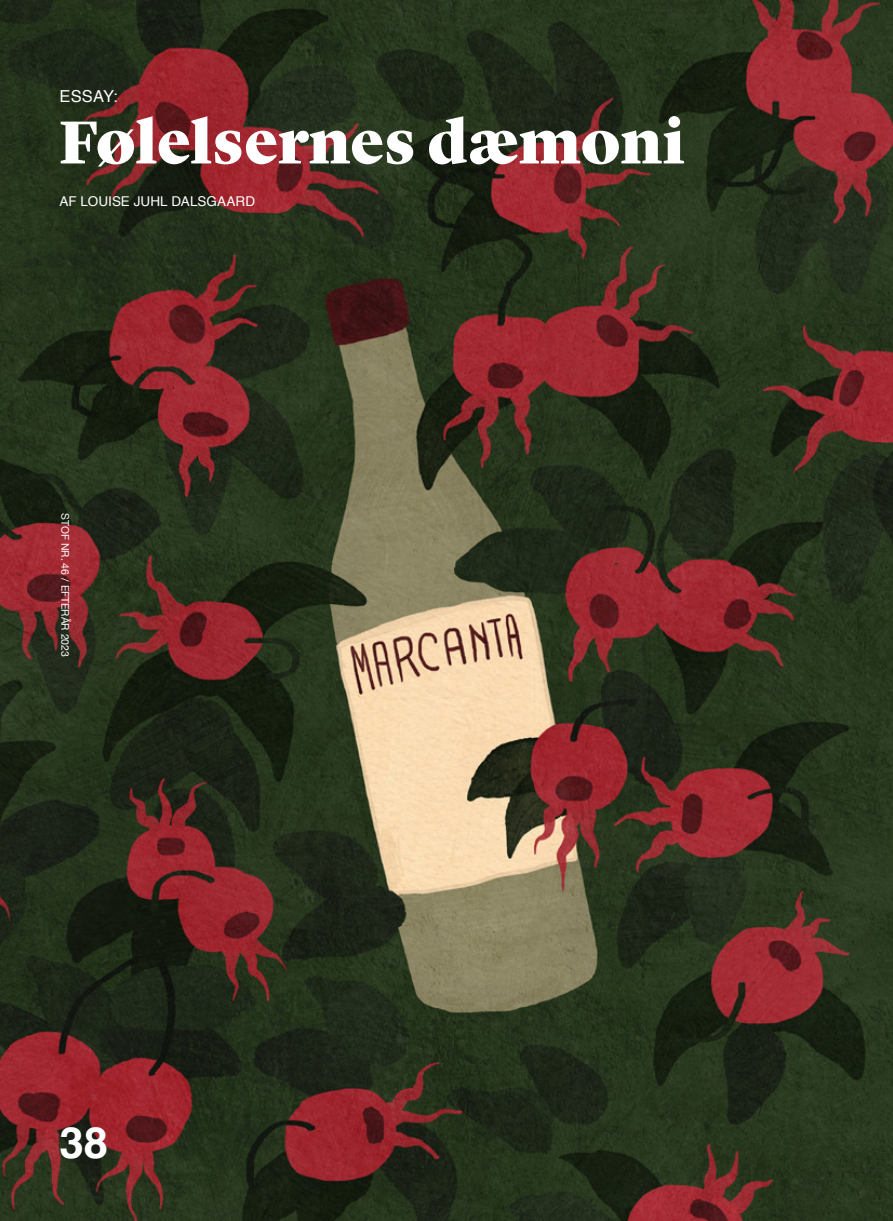
<style>
.page{position:relative;width:893px;height:1221px;background:#fff}
.page>*{position:absolute;margin:0;border:0;box-sizing:border-box;transform-origin:0 0}
.t1{font:900 63px "Lyon Display";color:#fff}
.t2{font:700 43.95px "Helvetica";color:#fff}
.t3{font:16.5px "Helvetica";letter-spacing:.01em;color:#fff}
.t4{font:13.5px "Helvetica";letter-spacing:.005em;color:#fff}
.t5{font:10.5px "Helvetica Neue";color:#fff}
</style>
<div class="page">
<img style="left:0;top:0;width:893px;height:1220px">
<h3 class="t3" style="left:60px;top:83px;width:60px">ESSAY:</h3>
<h1 class="t1" style="left:60px;top:95px;width:627px">Følelsernes dæmoni</h1>
<p class="t4" style="left:60px;top:191px;width:197px">AF LOUISE JUHL DALSGAARD</p>
<p class="t5" style="left:73px;top:513px;width:145px;rotate:90deg">STOF NR. 46 / EFTERÅR 2023</p>
<h2 class="t2" style="left:60px;top:1115px;width:50px">38</h2>
</div>
